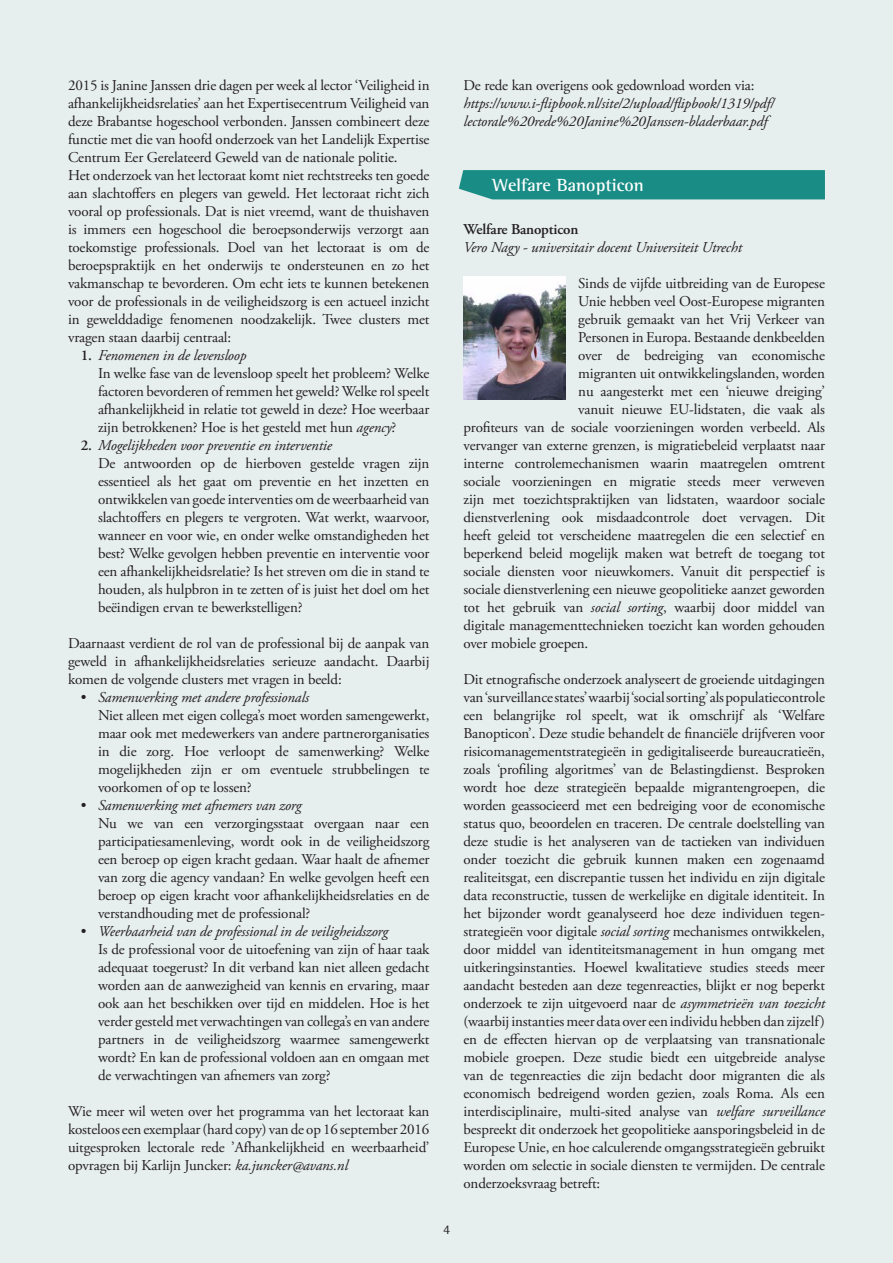
<style>
.page{position:relative;width:893px;height:1263px;background:#e7eeee}
.page>*{position:absolute;margin:0;border:0;box-sizing:border-box;transform-origin:0 0}
.t1{font:700 18px "Rotis Semi Serif";color:#fff}
.t2{font:15px/18px "Adobe Garamond Pro";letter-spacing:-.01em;color:#231f20;text-align:justify}
.t3{font:italic 15px/18px "Adobe Garamond Pro";letter-spacing:-.01em;color:#231f20}
.t4{font:600 15px "Adobe Garamond Pro";letter-spacing:-.01em;color:#231f20}
.t5{font:13.5px "Rotis Semi Serif";color:#231f20}
.s1{font-weight:600;font-style:normal}
.s2{font-style:italic}
.s3{font-style:normal}
</style>
<div class="page">
<img style="left:463px;top:276px;width:103px;height:123px">
<div style="left:459px;top:170px;width:366px;height:29px;background:#198d85"></div>
<p class="t2" style="left:68px;top:77px;width:363px">2015 is Janine Janssen drie dagen per week al lector ‘Veiligheid in afhankelijkheidsrelaties’ aan het Expertisecentrum Veiligheid van deze Brabantse hogeschool verbonden. Janssen combineert deze functie met die van hoofd onderzoek van het Landelijk Expertise Centrum Eer Gerelateerd Geweld van de nationale politie.</p>
<p class="t2" style="left:68px;top:167px;width:363px">Het onderzoek van het lectoraat komt niet rechtstreeks ten goede aan slachtoffers en plegers van geweld. Het lectoraat richt zich vooral op professionals. Dat is niet vreemd, want de thuishaven is immers een hogeschool die beroepsonderwijs verzorgt aan toekomstige professionals. Doel van het lectoraat is om de beroepspraktijk en het onderwijs te ondersteunen en zo het vakmanschap te bevorderen. Om echt iets te kunnen betekenen voor de professionals in de veiligheidszorg is een actueel inzicht in gewelddadige fenomenen noodzakelijk. Twee clusters met vragen staan daarbij centraal:</p>
<p class="t3" style="left:81px;top:347px;width:167px"><span class="s1">1.</span> Fenomenen in de levensloop</p>
<p class="t2" style="left:98px;top:365px;width:333px">In welke fase van de levensloop speelt het probleem? Welke factoren bevorderen of remmen het geweld? Welke rol speelt afhankelijkheid in relatie tot geweld in deze? Hoe weerbaar zijn betrokkenen? Hoe is het gesteld met hun <span class="s2">agency</span>?</p>
<p class="t3" style="left:81px;top:437px;width:253px"><span class="s1">2.</span> Mogelijkheden voor preventie en interventie</p>
<p class="t2" style="left:98px;top:455px;width:333px">De antwoorden op de hierboven gestelde vragen zijn essentieel als het gaat om preventie en het inzetten en ontwikkelen van goede interventies om de weerbaarheid van slachtoffers en plegers te vergroten. Wat werkt, waarvoor, wanneer en voor wie, en onder welke omstandigheden het best? Welke gevolgen hebben preventie en interventie voor een afhankelijkheidsrelatie? Is het streven om die in stand te houden, als hulpbron in te zetten of is juist het doel om het beëindigen ervan te bewerkstelligen?</p>
<p class="t2" style="left:68px;top:635px;width:363px">Daarnaast verdient de rol van de professional bij de aanpak van geweld in afhankelijkheidsrelaties serieuze aandacht. Daarbij komen de volgende clusters met vragen in beeld:</p>
<p class="t3" style="left:81px;top:689px;width:230px"><span class="s3">•</span> Samenwerking met andere professionals</p>
<p class="t2" style="left:98px;top:707px;width:333px">Niet alleen met eigen collega’s moet worden samengewerkt, maar ook met medewerkers van andere partnerorganisaties in die zorg. Hoe verloopt de samenwerking? Welke mogelijkheden zijn er om eventuele strubbelingen te voorkomen of op te lossen?</p>
<p class="t3" style="left:81px;top:797px;width:222px"><span class="s3">•</span> Samenwerking met afnemers van zorg</p>
<p class="t2" style="left:98px;top:815px;width:333px">Nu we van een verzorgingsstaat overgaan naar een participatiesamenleving, wordt ook in de veiligheidszorg een beroep op eigen kracht gedaan. Waar haalt de afnemer van zorg die agency vandaan? En welke gevolgen heeft een beroep op eigen kracht voor afhankelijkheidsrelaties en de verstandhouding met de professional?</p>
<p class="t3" style="left:81px;top:923px;width:309px"><span class="s3">•</span> Weerbaarheid van de professional in de veiligheidszorg</p>
<p class="t2" style="left:98px;top:941px;width:333px">Is de professional voor de uitoefening van zijn of haar taak adequaat toegerust? In dit verband kan niet alleen gedacht worden aan de aanwezigheid van kennis en ervaring, maar ook aan het beschikken over tijd en middelen. Hoe is het verder gesteld met verwachtingen van collega’s en van andere partners in de veiligheidszorg waarmee samengewerkt wordt? En kan de professional voldoen aan en omgaan met de verwachtingen van afnemers van zorg?</p>
<p class="t2" style="left:68px;top:1103px;width:363px">Wie meer wil weten over het programma van het lectoraat kan kosteloos een exemplaar (hard copy) van de op 16 september 2016 uitgesproken lectorale rede ’Afhankelijkheid en weerbaarheid’ opvragen bij Karlijn Juncker: <span class="s2">ka.juncker@avans.nl</span></p>
<p class="t2" style="left:463px;top:77px;width:293px">De rede kan overigens ook gedownload worden via:</p>
<p class="t3" style="left:463px;top:95px;width:312px">https://www.i-flipbook.nl/site/2/upload/flipbook/1319/pdf/ lectorale%20rede%20Janine%20Janssen-bladerbaar.pdf</p>
<p class="t1" style="left:492px;top:175px;width:153px">Welfare Banopticon</p>
<p class="t4" style="left:463px;top:221px;width:117px">Welfare Banopticon</p>
<p class="t3" style="left:463px;top:239px;width:280px">Vero Nagy - universitair docent Universiteit Utrecht</p>
<p class="t2" style="left:578px;top:275px;width:248px">Sinds de vijfde uitbreiding van de Europese</p>
<p class="t2" style="left:578px;top:293px;width:248px">Unie hebben veel Oost-Europese migranten</p>
<p class="t2" style="left:578px;top:311px;width:248px">gebruik gemaakt van het Vrij Verkeer van</p>
<p class="t2" style="left:578px;top:329px;width:248px">Personen in Europa. Bestaande denkbeelden</p>
<p class="t2" style="left:578px;top:347px;width:248px">over de bedreiging van economische</p>
<p class="t2" style="left:578px;top:365px;width:248px">migranten uit ontwikkelingslanden, worden</p>
<p class="t2" style="left:578px;top:383px;width:248px">nu aangesterkt met een ‘nieuwe dreiging’</p>
<p class="t2" style="left:578px;top:401px;width:248px">vanuit nieuwe EU-lidstaten, die vaak als</p>
<p class="t2" style="left:463px;top:419px;width:363px">profiteurs van de sociale voorzieningen worden verbeeld. Als</p>
<p class="t2" style="left:463px;top:437px;width:363px">vervanger van externe grenzen, is migratiebeleid verplaatst naar</p>
<p class="t2" style="left:463px;top:455px;width:363px">interne controlemechanismen waarin maatregelen omtrent</p>
<p class="t2" style="left:463px;top:473px;width:363px">sociale voorzieningen en migratie steeds meer verweven</p>
<p class="t2" style="left:463px;top:491px;width:363px">zijn met toezichtspraktijken van lidstaten, waardoor sociale</p>
<p class="t2" style="left:463px;top:509px;width:363px">dienstverlening ook misdaadcontrole doet vervagen. Dit</p>
<p class="t2" style="left:463px;top:527px;width:363px">heeft geleid tot verscheidene maatregelen die een selectief en</p>
<p class="t2" style="left:463px;top:545px;width:363px">beperkend beleid mogelijk maken wat betreft de toegang tot</p>
<p class="t2" style="left:463px;top:563px;width:363px">sociale diensten voor nieuwkomers. Vanuit dit perspectief is</p>
<p class="t2" style="left:463px;top:581px;width:363px">sociale dienstverlening een nieuwe geopolitieke aanzet geworden</p>
<p class="t2" style="left:463px;top:599px;width:363px">tot het gebruik van <span class="s2">social sorting</span>, waarbij door middel van</p>
<p class="t2" style="left:463px;top:617px;width:363px">digitale managementtechnieken toezicht kan worden gehouden</p>
<p class="t2" style="left:463px;top:635px;width:126px">over mobiele groepen.</p>
<p class="t2" style="left:463px;top:671px;width:363px">Dit etnografische onderzoek analyseert de groeiende uitdagingen van ‘surveillance states’ waarbij ‘social sorting’ als populatiecontrole een belangrijke rol speelt, wat ik omschrijf als ‘Welfare Banopticon’. Deze studie behandelt de financiële drijfveren voor risicomanagementstrategieën in gedigitaliseerde bureaucratieën, zoals ‘profiling algoritmes’ van de Belastingdienst. Besproken wordt hoe deze strategieën bepaalde migrantengroepen, die worden geassocieerd met een bedreiging voor de economische status quo, beoordelen en traceren. De centrale doelstelling van deze studie is het analyseren van de tactieken van individuen onder toezicht die gebruik kunnen maken een zogenaamd realiteitsgat, een discrepantie tussen het individu en zijn digitale data reconstructie, tussen de werkelijke en digitale identiteit. In het bijzonder wordt geanalyseerd hoe deze individuen tegen&shy;strategieën voor digitale <span class="s2">social sorting</span> mechanismes ontwikkelen, door middel van identiteitsmanagement in hun omgang met uitkeringsinstanties. Hoewel kwalitatieve studies steeds meer aandacht besteden aan deze tegenreacties, blijkt er nog beperkt onderzoek te zijn uitgevoerd naar de <span class="s2">asymmetrieën van toezicht </span>(waarbij instanties meer data over een individu hebben dan zijzelf) en de effecten hiervan op de verplaatsing van transnationale mobiele groepen. Deze studie biedt een uitgebreide analyse van de tegenreacties die zijn bedacht door migranten die als economisch bedreigend worden gezien, zoals Roma. Als een interdisciplinaire, multi-sited analyse van <span class="s2">welfare surveillance </span>bespreekt dit onderzoek het geopolitieke aansporingsbeleid in de Europese Unie, en hoe calculerende omgangsstrategieën gebruikt worden om selectie in sociale diensten te vermijden. De centrale onderzoeksvraag betreft:</p>
<p class="t5" style="left:443px;top:1222px;width:9px">4</p>
</div>
